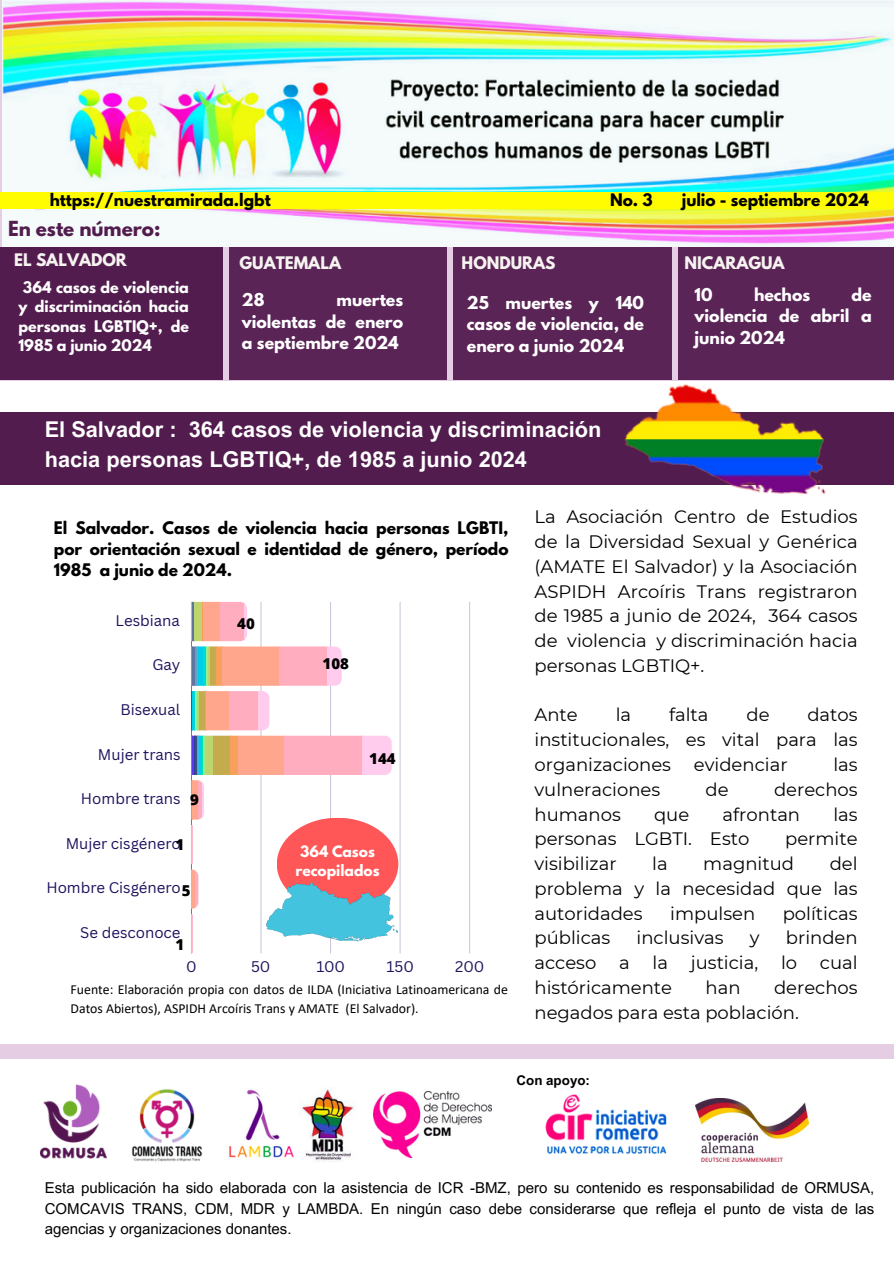
<style>
.page{position:relative;width:894px;height:1264px;background:#fff}
.page>*{position:absolute;margin:0;border:0;box-sizing:border-box;transform-origin:0 0}
.t1{font:700 21.75px/30.3px "Arial MT Pro";color:#fff}
.t2{font:700 18.45px "League Spartan";color:#521d4e}
.t3{font:18px/24.8px "Montserrat";color:#000;text-align:justify}
.t4{font:700 15.75px/21.3px "League Spartan";color:#fff;text-align:justify}
.t5{font:700 15.45px/21.3px "League Spartan";color:#000;text-align:justify}
.t6{font:700 15.3px "League Spartan";color:#000}
.t7{font:700 15.3px "League Spartan";color:#f6f3f0}
.t8{font:15px/20.2px "Arial MT Pro";color:#000;text-align:justify}
.t9{font:15px "Canva Sans";color:#1e125d}
.t10{font:800 15px "Open Sans";color:#000}
.t11{font:700 14.25px/19.2px "League Spartan";color:#fff;text-align:justify}
.t12{font:700 13.95px/19.2px "League Spartan";color:#fff;text-align:center}
.t13{font:13.8px/19.2px "Calibri";color:#000}
.t14{font:700 13.35px "Arial MT Pro";color:#000}
</style>
<div class="page">
<img style="left:545px;top:1094px;width:122px;height:60px">
<img style="left:695px;top:1098px;width:112px;height:63px">
<img style="left:40px;top:1084px;width:67px;height:75px">
<img style="left:131px;top:1089px;width:72px;height:72px">
<img style="left:373px;top:1091px;width:118px;height:66px">
<img style="left:229px;top:1089px;width:64px;height:69px">
<img style="left:301px;top:1087px;width:54px;height:73px">
<img style="left:3px;top:0;width:890px;height:247px">
<div style="left:0;top:192px;width:893px;height:17px;background:#fffb00"></div>
<div style="left:0;top:247px;width:223px;height:132px;background:#521d4e"></div>
<div style="left:229px;top:247px;width:218px;height:132px;background:#5a2456"></div>
<div style="left:453px;top:247px;width:218px;height:132px;background:#5a2456"></div>
<div style="left:678px;top:247px;width:215px;height:132px;background:#5a2456"></div>
<div style="left:0;top:412px;width:893px;height:72px;background:#521d4e"></div>
<img style="left:606px;top:379px;width:231px;height:116px">
<hr style="left:191px;top:602px;width:1px;height:351px;background:#1e125d;opacity:.6">
<hr style="left:261px;top:602px;width:1px;height:351px;background:#e1e0ea">
<hr style="left:330px;top:602px;width:1px;height:351px;background:#1e125d;opacity:.25">
<hr style="left:400px;top:602px;width:1px;height:351px;background:#dddbe6">
<hr style="left:469px;top:602px;width:1px;height:351px;background:#cfccdc">
<svg style="left:191px;top:602px;width:150px;height:83px"></svg>
<svg style="left:191px;top:691px;width:200px;height:128px"></svg>
<svg style="left:191px;top:825px;width:7px;height:83px"></svg>
<svg style="left:191px;top:914px;width:2px;height:39px"></svg>
<div style="left:277px;top:817px;width:121px;height:93px;background:#ff5757;border-radius:50%"></div>
<svg style="left:260px;top:864px;width:138px;height:90px"></svg>
<h4 class="t6" style="left:50px;top:192px;width:222px">https://nuestramirada.lgbt</h4>
<h5 class="t6" style="left:610px;top:192px;width:44px">No. 3</h5>
<h5 class="t6" style="left:681px;top:192px;width:189px">julio - septiembre 2024</h5>
<p class="t2" style="left:8px;top:219px;width:154px">En este número:</p>
<h5 class="t7" style="left:14px;top:252px;width:114px">EL SALVADOR</h5>
<p class="t7" style="left:239px;top:255px;width:103px">GUATEMALA</p>
<p class="t7" style="left:461px;top:255px;width:95px">HONDURAS</p>
<p class="t7" style="left:684px;top:255px;width:102px">NICARAGUA</p>
<p class="t11" style="left:18px;top:280px;width:172px;text-indent:4px">364 casos de violencia y discriminación hacia personas LGBTIQ+, de 1985 a junio 2024</p>
<h5 class="t4" style="left:242px;top:291px;width:24px">28</h5>
<p class="t4" style="left:694px;top:286px;width:179px;text-indent:157px">de violencia de abril a junio 2024</p>
<p class="t4" style="left:694px;top:286px;width:19px">10</p>
<p class="t4" style="left:753px;top:286px;width:58px">hechos</p>
<h5 class="t4" style="left:242px;top:291px;width:163px;text-indent:95px">muertes violentas de enero a septiembre 2024</h5>
<p class="t4" style="left:467px;top:294px;width:179px">25 muertes y 140 casos de violencia, de enero a junio 2024</p>
<p class="t1" style="left:45px;top:416px;width:558px">El Salvador : 364 casos de violencia y discriminación hacia personas LGBTIQ+, de 1985 a junio 2024</p>
<h3 class="t5" style="left:54px;top:519px;width:456px">El Salvador. Casos de violencia hacia personas LGBTI, por orientación sexual e identidad de género, período 1985 a junio de 2024.</h3>
<p class="t9" style="left:116px;top:609px;width:66px">Lesbiana</p>
<p class="t9" style="left:152px;top:654px;width:29px">Gay</p>
<p class="t9" style="left:120px;top:699px;width:61px">Bisexual</p>
<p class="t9" style="left:98px;top:743px;width:84px">Mujer trans</p>
<p class="t9" style="left:81px;top:788px;width:101px">Hombre trans</p>
<p class="t9" style="left:66px;top:832px;width:116px">Mujer cisgénero</p>
<p class="t9" style="left:46px;top:877px;width:136px">Hombre Cisgénero</p>
<p class="t9" style="left:80px;top:921px;width:102px">Se desconoce</p>
<p class="t10" style="left:190px;top:789px;width:10px">9</p>
<p class="t10" style="left:175px;top:834px;width:10px">1</p>
<p class="t10" style="left:182px;top:879px;width:10px">5</p>
<p class="t10" style="left:175px;top:933px;width:10px">1</p>
<p class="t10" style="left:237px;top:613px;width:19px">40</p>
<p class="t10" style="left:322px;top:653px;width:28px">108</p>
<p class="t10" style="left:369px;top:747px;width:28px">144</p>
<p class="t12" style="left:295px;top:843px;width:85px">364 Casos recopilados</p>
<p class="t9" style="left:186px;top:956px;width:12px">0</p>
<p class="t9" style="left:251px;top:956px;width:21px">50</p>
<p class="t9" style="left:316px;top:956px;width:30px">100</p>
<p class="t9" style="left:386px;top:956px;width:29px">150</p>
<p class="t9" style="left:455px;top:956px;width:31px">200</p>
<h3 class="t13" style="left:71px;top:980px;width:439px">Fuente: Elaboración propia con datos de ILDA (Iniciativa Latinoamericana de<br>Datos Abiertos), ASPIDH Arcoíris Trans y AMATE (El Salvador).</h3>
<p class="t3" style="left:534px;top:504px;width:324px">La Asociación Centro de Estudios de la Diversidad Sexual y Genérica (AMATE El Salvador) y la Asociación ASPIDH Arcoíris Trans registraron de 1985 a junio de 2024, 364 casos de violencia y discriminación hacia personas LGBTIQ+.</p>
<p class="t3" style="left:534px;top:702px;width:45px">Ante</p>
<p class="t3" style="left:615px;top:702px;width:17px">la</p>
<p class="t3" style="left:668px;top:702px;width:41px">falta</p>
<p class="t3" style="left:746px;top:702px;width:25px">de</p>
<p class="t3" style="left:534px;top:702px;width:324px;text-indent:273px">datos institucionales, es vital para las organizaciones</p>
<p class="t3" style="left:693px;top:752px;width:95px">evidenciar</p>
<p class="t3" style="left:833px;top:752px;width:26px">las</p>
<p class="t3" style="left:534px;top:777px;width:127px">vulneraciones</p>
<p class="t3" style="left:705px;top:777px;width:25px">de</p>
<p class="t3" style="left:773px;top:777px;width:85px">derechos</p>
<p class="t3" style="left:534px;top:801px;width:88px">humanos</p>
<p class="t3" style="left:654px;top:801px;width:37px">que</p>
<p class="t3" style="left:722px;top:801px;width:79px">afrontan</p>
<p class="t3" style="left:833px;top:801px;width:26px">las</p>
<p class="t3" style="left:534px;top:826px;width:216px">personas LGBTI. Esto</p>
<p class="t3" style="left:785px;top:826px;width:74px">permite</p>
<p class="t3" style="left:534px;top:851px;width:84px">visibilizar</p>
<p class="t3" style="left:652px;top:851px;width:17px">la</p>
<p class="t3" style="left:703px;top:851px;width:92px">magnitud</p>
<p class="t3" style="left:534px;top:851px;width:324px;text-indent:295px">del problema y la necesidad que las autoridades</p>
<p class="t3" style="left:670px;top:900px;width:86px">impulsen</p>
<p class="t3" style="left:782px;top:900px;width:76px">políticas</p>
<p class="t3" style="left:534px;top:925px;width:77px">públicas</p>
<p class="t3" style="left:636px;top:925px;width:88px">inclusivas</p>
<p class="t3" style="left:749px;top:925px;width:11px">y</p>
<p class="t3" style="left:785px;top:925px;width:73px">brinden</p>
<p class="t3" style="left:534px;top:950px;width:63px">acceso</p>
<p class="t3" style="left:619px;top:950px;width:12px">a</p>
<p class="t3" style="left:652px;top:950px;width:17px">la</p>
<p class="t3" style="left:690px;top:950px;width:69px">justicia,</p>
<p class="t3" style="left:780px;top:950px;width:18px">lo</p>
<p class="t3" style="left:819px;top:950px;width:39px">cual</p>
<p class="t3" style="left:534px;top:975px;width:139px">históricamente</p>
<p class="t3" style="left:705px;top:975px;width:36px">han</p>
<p class="t3" style="left:534px;top:975px;width:324px;text-indent:239px">derechos negados para esta población.</p>
<h5 class="t14" style="left:516px;top:1074px;width:75px">Con apoyo:</h5>
<h1 class="t8" style="left:45px;top:1179px;width:831px">Esta publicación ha sido elaborada con la asistencia de ICR -BMZ, pero su contenido es responsabilidad de ORMUSA, COMCAVIS TRANS, CDM, MDR y LAMBDA. En ningún caso debe considerarse que refleja el punto de vista de las agencias y organizaciones donantes.</h1>
</div>
